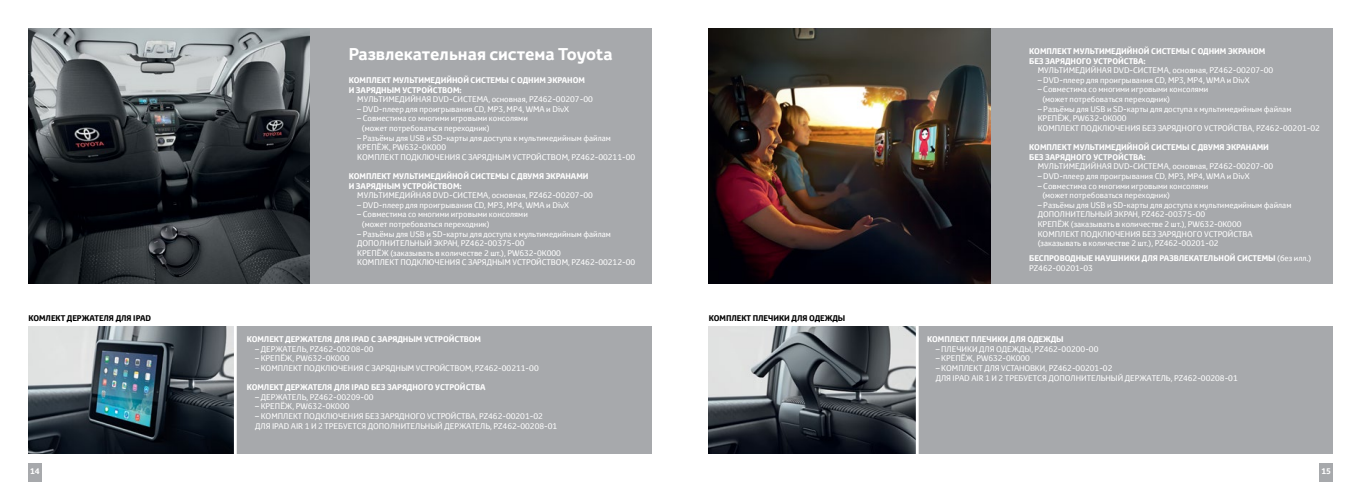
<style>
.page{position:relative;width:1361px;height:482px;background:#fff}
.page>*{position:absolute;margin:0;border:0;box-sizing:border-box;transform-origin:0 0}
.t1{font:700 16.6px "Toyota Display";color:#fff}
.t2{font:8px/9.6px "Toyota Text";color:#fff}
.t3{font:700 8px/9.6px "Toyota Text";color:#fff}
.t4{font:700 8px "Toyota Text";color:#000}
.s1{font-weight:400}
</style>
<div class="page">
<div style="left:28px;top:464px;width:13px;height:18px;background:#a7a9ac"></div>
<div style="left:1319px;top:464px;width:13px;height:18px;background:#a7a9ac"></div>
<img style="left:28px;top:326px;width:206px;height:128px">
<div style="left:916px;top:326px;width:416px;height:128px;background:#a7a9ac"></div>
<img style="left:709px;top:326px;width:207px;height:128px">
<div style="left:235px;top:326px;width:417px;height:128px;background:#a7a9ac"></div>
<div style="left:28px;top:28px;width:624px;height:255px;background:#a7a9ac"></div>
<div style="left:709px;top:28px;width:623px;height:255px;background:#a7a9ac"></div>
<img style="left:28px;top:28px;width:281px;height:255px">
<hr style="left:234px;top:325px;width:3px;height:132px;background:#fff">
<hr style="left:916px;top:325px;width:2px;height:132px;background:#fff">
<img style="left:709px;top:28px;width:281px;height:255px">
<h1 class="t1" style="left:349px;top:43px;width:265px">Развлекательная система Toyota</h1>
<p class="t3" style="left:349px;top:75px;width:238px">КОМПЛЕКТ МУЛЬТИМЕДИЙНОЙ СИСТЕМЫ С ОДНИМ ЭКРАНОМ<br>И ЗАРЯДНЫМ УСТРОЙСТВОМ:</p>
<p class="t2" style="left:357px;top:94px;width:237px">МУЛЬТИМЕДИЙНАЯ DVD-СИСТЕМА, основная, PZ462-00207-00</p>
<p class="t2" style="left:357px;top:104px;width:213px">– DVD-плеер для проигрывания CD, MP3, MP4, WMA и DivX</p>
<p class="t2" style="left:362px;top:114px;width:167px;text-indent:-5px">– Совместима со многими игровыми консолями (может потребоваться переходник)</p>
<p class="t2" style="left:357px;top:133px;width:279px">– Разъёмы для USB и SD-карты для доступа к мультимедийным файлам<br>КРЕПЁЖ, PW632-0K000<br>КОМПЛЕКТ ПОДКЛЮЧЕНИЯ С ЗАРЯДНЫМ УСТРОЙСТВОМ, PZ462-00211-00</p>
<p class="t3" style="left:349px;top:171px;width:241px">КОМПЛЕКТ МУЛЬТИМЕДИЙНОЙ СИСТЕМЫ С ДВУМЯ ЭКРАНАМИ<br>И ЗАРЯДНЫМ УСТРОЙСТВОМ:</p>
<p class="t2" style="left:357px;top:190px;width:237px">МУЛЬТИМЕДИЙНАЯ DVD-СИСТЕМА, основная, PZ462-00207-00</p>
<p class="t2" style="left:357px;top:200px;width:213px">– DVD-плеер для проигрывания CD, MP3, MP4, WMA и DivX</p>
<p class="t2" style="left:362px;top:210px;width:167px;text-indent:-5px">– Совместима со многими игровыми консолями (может потребоваться переходник)</p>
<p class="t2" style="left:357px;top:229px;width:279px">– Разъёмы для USB и SD-карты для доступа к мультимедийным файлам ДОПОЛНИТЕЛЬНЫЙ ЭКРАН, PZ462-00375-00<br>КРЕПЁЖ (заказывать в количестве 2 шт.), PW632-0K000<br>КОМПЛЕКТ ПОДКЛЮЧЕНИЯ С ЗАРЯДНЫМ УСТРОЙСТВОМ, PZ462-00212-00</p>
<p class="t4" style="left:28px;top:312px;width:124px">КОМЛЕКТ ДЕРЖАТЕЛЯ ДЛЯ IPAD</p>
<p class="t4" style="left:709px;top:312px;width:138px">КОМПЛЕКТ ПЛЕЧИКИ ДЛЯ ОДЕЖДЫ</p>
<p class="t3" style="left:247px;top:334px;width:236px">КОМЛЕКТ ДЕРЖАТЕЛЯ ДЛЯ IPAD С ЗАРЯДНЫМ УСТРОЙСТВОМ</p>
<p class="t2" style="left:255px;top:344px;width:120px">– ДЕРЖАТЕЛЬ, PZ462-00208-00</p>
<p class="t2" style="left:255px;top:353px;width:96px">– КРЕПЁЖ, PW632-0K000</p>
<p class="t2" style="left:255px;top:363px;width:285px">– КОМПЛЕКТ ПОДКЛЮЧЕНИЯ С ЗАРЯДНЫМ УСТРОЙСТВОМ, PZ462-00211-00</p>
<p class="t3" style="left:247px;top:382px;width:240px">КОМЛЕКТ ДЕРЖАТЕЛЯ ДЛЯ IPAD БЕЗ ЗАРЯДНОГО УСТРОЙСТВА</p>
<p class="t2" style="left:255px;top:392px;width:120px">– ДЕРЖАТЕЛЬ, PZ462-00209-00</p>
<p class="t2" style="left:255px;top:401px;width:96px">– КРЕПЁЖ, PW632-0K000</p>
<p class="t2" style="left:255px;top:411px;width:304px">– КОМПЛЕКТ ПОДКЛЮЧЕНИЯ БЕЗ ЗАРЯДНОГО УСТРОЙСТВА, PZ462-00201-02<br>ДЛЯ IPAD AIR 1 И 2 ТРЕБУЕТСЯ ДОПОЛНИТЕЛЬНЫЙ ДЕРЖАТЕЛЬ, PZ462-00208-01</p>
<p class="t3" style="left:1029px;top:46px;width:238px">КОМПЛЕКТ МУЛЬТИМЕДИЙНОЙ СИСТЕМЫ С ОДНИМ ЭКРАНОМ<br>БЕЗ ЗАРЯДНОГО УСТРОЙСТВА:</p>
<p class="t2" style="left:1037px;top:65px;width:237px">МУЛЬТИМЕДИЙНАЯ DVD-СИСТЕМА, основная, PZ462-00207-00</p>
<p class="t2" style="left:1037px;top:75px;width:213px">– DVD-плеер для проигрывания CD, MP3, MP4, WMA и DivX</p>
<p class="t2" style="left:1042px;top:85px;width:167px;text-indent:-5px">– Совместима со многими игровыми консолями (может потребоваться переходник)</p>
<p class="t2" style="left:1037px;top:104px;width:284px">– Разъёмы для USB и SD-карты для доступа к мультимедийным файлам<br>КРЕПЁЖ, PW632-0K000<br>КОМПЛЕКТ ПОДКЛЮЧЕНИЯ БЕЗ ЗАРЯДНОГО УСТРОЙСТВА, PZ462-00201-02</p>
<p class="t3" style="left:1029px;top:142px;width:241px">КОМПЛЕКТ МУЛЬТИМЕДИЙНОЙ СИСТЕМЫ С ДВУМЯ ЭКРАНАМИ<br>БЕЗ ЗАРЯДНОГО УСТРОЙСТВА:</p>
<p class="t2" style="left:1037px;top:161px;width:237px">МУЛЬТИМЕДИЙНАЯ DVD-СИСТЕМА, основная, PZ462-00207-00</p>
<p class="t2" style="left:1037px;top:171px;width:213px">– DVD-плеер для проигрывания CD, MP3, MP4, WMA и DivX</p>
<p class="t2" style="left:1042px;top:181px;width:167px;text-indent:-5px">– Совместима со многими игровыми консолями (может потребоваться переходник)</p>
<p class="t2" style="left:1037px;top:200px;width:255px">– Разъёмы для USB и SD-карты для доступа к мультимедийным файлам ДОПОЛНИТЕЛЬНЫЙ ЭКРАН, PZ462-00375-00<br>КРЕПЁЖ (заказывать в количестве 2 шт.), PW632-0K000<br>КОМПЛЕКТ ПОДКЛЮЧЕНИЯ БЕЗ ЗАРЯДНОГО УСТРОЙСТВА (заказывать в количестве 2 шт.), PZ462-00201-02</p>
<p class="t3" style="left:1029px;top:254px;width:284px">БЕСПРОВОДНЫЕ НАУШНИКИ ДЛЯ РАЗВЛЕКАТЕЛЬНОЙ СИСТЕМЫ <span class="s1">(без илл.)<br>PZ462-00201-03</span></p>
<p class="t3" style="left:927px;top:334px;width:138px">КОМПЛЕКТ ПЛЕЧИКИ ДЛЯ ОДЕЖДЫ</p>
<p class="t2" style="left:935px;top:344px;width:164px">– ПЛЕЧИКИ ДЛЯ ОДЕЖДЫ, PZ462-00200-00</p>
<p class="t2" style="left:935px;top:353px;width:96px">– КРЕПЁЖ, PW632-0K000</p>
<p class="t2" style="left:935px;top:363px;width:304px">– КОМПЛЕКТ ДЛЯ УСТАНОВКИ, PZ462-00201-02<br>ДЛЯ IPAD AIR 1 И 2 ТРЕБУЕТСЯ ДОПОЛНИТЕЛЬНЫЙ ДЕРЖАТЕЛЬ, PZ462-00208-01</p>
<p class="t3" style="left:30px;top:466px;width:11px">14</p>
<p class="t3" style="left:1321px;top:466px;width:11px">15</p>
</div>
